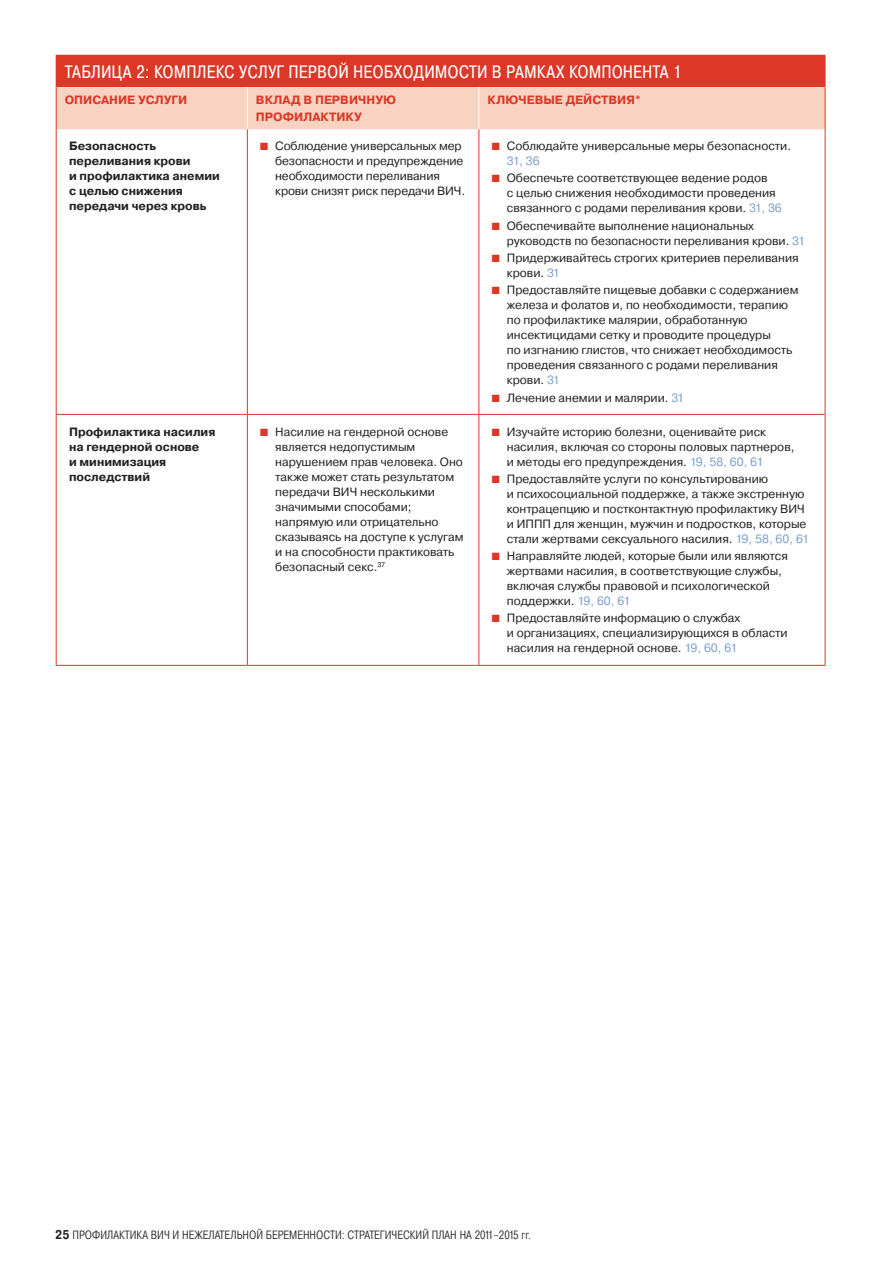
<style>
.page{position:relative;width:893px;height:1263px;background:#fff}
.page>*{position:absolute;margin:0;border:0;box-sizing:border-box;transform-origin:0 0}
.t1{font:18px "Pragmatica Cond";color:#fff}
.t2{font:12px/15px "Pragmatica";color:#231f20}
.t3{font:700 12px/15px "Pragmatica";color:#231f20}
.t4{font:300 12px "Pragmatica Cond";color:#231f20}
.t5{font:700 12px/16.5px "Pragmatica";color:#dd3728}
.s1{color:#dd3728}
.s2{color:#7ca0cd}
.s3{font-weight:700;font-size:12.75px}
</style>
<div class="page">
<div style="left:56px;top:55px;width:769px;height:32px;background:#dd3728"></div>
<div style="left:57px;top:87px;width:768px;height:42px;background:#f8d3c2"></div>
<hr style="left:825px;top:56px;width:1px;height:31px;background:#dd3728">
<hr style="left:56px;top:87px;width:1px;height:42px;background:#dd3728">
<hr style="left:247px;top:87px;width:1px;height:42px;background:#fff">
<hr style="left:479px;top:87px;width:1px;height:42px;background:#fff">
<hr style="left:825px;top:87px;width:1px;height:42px;background:#dd3728">
<hr style="left:56px;top:129px;width:1px;height:285px;background:#dd3728">
<hr style="left:247px;top:129px;width:1px;height:285px;background:#dd3728">
<hr style="left:479px;top:129px;width:1px;height:285px;background:#dd3728">
<hr style="left:825px;top:129px;width:1px;height:285px;background:#dd3728">
<hr style="left:56px;top:414px;width:1px;height:251px;background:#dd3728">
<hr style="left:57px;top:414px;width:190px;height:1px;background:#dd3728">
<hr style="left:56px;top:665px;width:191px;height:1px;background:#dd3728">
<hr style="left:247px;top:415px;width:1px;height:250px;background:#dd3728">
<hr style="left:247px;top:414px;width:232px;height:1px;background:#dd3728">
<hr style="left:247px;top:665px;width:232px;height:1px;background:#dd3728">
<hr style="left:479px;top:415px;width:1px;height:250px;background:#dd3728">
<hr style="left:825px;top:414px;width:1px;height:251px;background:#dd3728">
<hr style="left:479px;top:414px;width:346px;height:1px;background:#dd3728">
<hr style="left:479px;top:665px;width:346px;height:1px;background:#dd3728">
<h1 class="t1" style="left:65px;top:60px;width:619px">ТАБЛИЦА 2: КОМПЛЕКС УСЛУГ ПЕРВОЙ НЕОБХОДИМОСТИ В РАМКАХ КОМПОНЕНТА 1</h1>
<p class="t5" style="left:65px;top:92px;width:124px">ОПИСАНИЕ УСЛУГИ</p>
<p class="t5" style="left:256px;top:92px;width:142px">ВКЛАД В ПЕРВИЧНУЮ<br>ПРОФИЛАКТИКУ</p>
<p class="t5" style="left:487px;top:92px;width:155px">КЛЮЧЕВЫЕ ДЕЙСТВИЯ*</p>
<p class="t3" style="left:69px;top:139px;width:152px">Безопасность переливания крови<br>и профилактика анемии с целью снижения передачи через кровь</p>
<p class="t2" style="left:275px;top:139px;width:191px;text-indent:-15px"><span class="s1">■</span> Соблюдение универсальных мер безопасности и предупреждение необходимости переливания крови снизят риск передачи ВИЧ.</p>
<p class="t2" style="left:507px;top:139px;width:286px;text-indent:-15px"><span class="s1">■</span> Соблюдайте универсальные меры безопасности.<br><span class="s2">31, 36</span></p>
<p class="t2" style="left:507px;top:171px;width:277px;text-indent:-15px"><span class="s1">■</span> Обеспечьте соответствующее ведение родов<br>с целью снижения необходимости проведения связанного с родами переливания крови. <span class="s2">31, 36</span></p>
<p class="t2" style="left:507px;top:218px;width:300px;text-indent:-15px"><span class="s1">■</span> Обеспечивайте выполнение национальных руководств по безопасности переливания крови. <span class="s2">31</span></p>
<p class="t2" style="left:507px;top:251px;width:293px;text-indent:-15px"><span class="s1">■</span> Придерживайтесь строгих критериев переливания крови. <span class="s2">31</span></p>
<p class="t2" style="left:507px;top:283px;width:293px;text-indent:-15px"><span class="s1">■</span> Предоставляйте пищевые добавки с содержанием железа и фолатов и, по необходимости, терапию по профилактике малярии, обработанную инсектицидами сетку и проводите процедуры<br>по изгнанию глистов, что снижает необходимость проведения связанного с родами переливания крови. <span class="s2">31</span></p>
<p class="t2" style="left:492px;top:390px;width:194px"><span class="s1">■</span> Лечение анемии и малярии. <span class="s2">31</span></p>
<p class="t3" style="left:69px;top:424px;width:148px">Профилактика насилия на гендерной основе<br>и минимизация последствий</p>
<p class="t2" style="left:275px;top:424px;width:190px;text-indent:-15px"><span class="s1">■</span> Насилие на гендерной основе является недопустимым нарушением прав человека. Оно также может стать результатом передачи ВИЧ несколькими значимыми способами; напрямую или отрицательно сказываясь на доступе к услугам и на способности практиковать безопасный секс.<sup>37</sup></p>
<p class="t2" style="left:507px;top:424px;width:289px;text-indent:-15px"><span class="s1">■</span> Изучайте историю болезни, оценивайте риск насилия, включая со стороны половых партнеров, и методы его предупреждения. <span class="s2">19, 58, 60, 61</span></p>
<p class="t2" style="left:507px;top:472px;width:304px;text-indent:-15px"><span class="s1">■</span> Предоставляйте услуги по консультированию<br>и психосоциальной поддержке, а также экстренную контрацепцию и постконтактную профилактику ВИЧ и ИППП для женщин, мужчин и подростков, которые стали жертвами сексуального насилия. <span class="s2">19, 58, 60, 61</span></p>
<p class="t2" style="left:507px;top:549px;width:283px;text-indent:-15px"><span class="s1">■</span> Направляйте людей, которые были или являются жертвами насилия, в соответствующие службы, включая службы правовой и психологической поддержки. <span class="s2">19, 60, 61</span></p>
<p class="t2" style="left:507px;top:611px;width:282px;text-indent:-15px"><span class="s1">■</span> Предоставляйте информацию о службах<br>и организациях, специализирующихся в области насилия на гендерной основе. <span class="s2">19, 60, 61</span></p>
<p class="t4" style="left:55px;top:1227px;width:477px"><span class="s3">25</span> ПРОФИЛАКТИКА ВИЧ И НЕЖЕЛАТЕЛЬНОЙ БЕРЕМЕННОСТИ: СТРАТЕГИЧЕСКИЙ ПЛАН НА 2011–2015 гг.</p>
</div>
